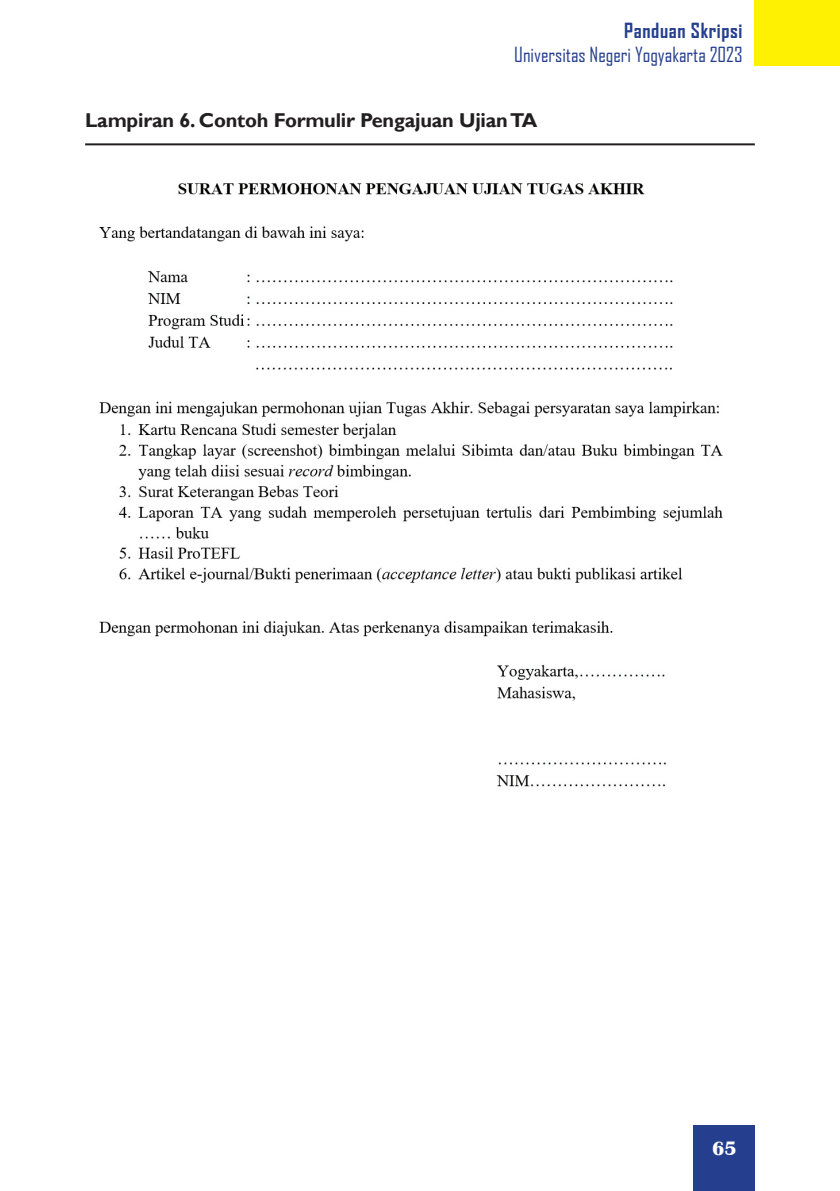
<style>
.page{position:relative;width:840px;height:1191px;background:#fff}
.page>*{position:absolute;margin:0;border:0;box-sizing:border-box;transform-origin:0 0}
.t1{font:700 20px "Gill Sans";letter-spacing:-.01em;color:#231f20}
.t2{font:20px "Agency FB";color:#253f8e}
.t3{font:700 20px "Agency FB";letter-spacing:.03em;color:#253f8e}
.t4{font:700 20px "Britannic";color:#fff}
</style>
<div class="page">
<div style="left:693px;top:1125px;width:61px;height:66px;background:#253f8e"></div>
<div style="left:754px;top:0;width:85px;height:66px;background:#fff101"></div>
<hr style="left:85px;top:143px;width:669px;height:2px;background:#231f20">
<img style="left:99px;top:183px;width:624px;height:604px">
<p class="t3" style="left:624px;top:18px;width:120px">Panduan Skripsi</p>
<p class="t2" style="left:514px;top:43px;width:230px">Universitas Negeri Yogyakarta 2023</p>
<p class="t1" style="left:85px;top:108px;width:453px">Lampiran 6. Contoh Formulir Pengajuan Ujian TA</p>
<p class="t4" style="left:711px;top:1137px;width:26px">65</p>
</div>
